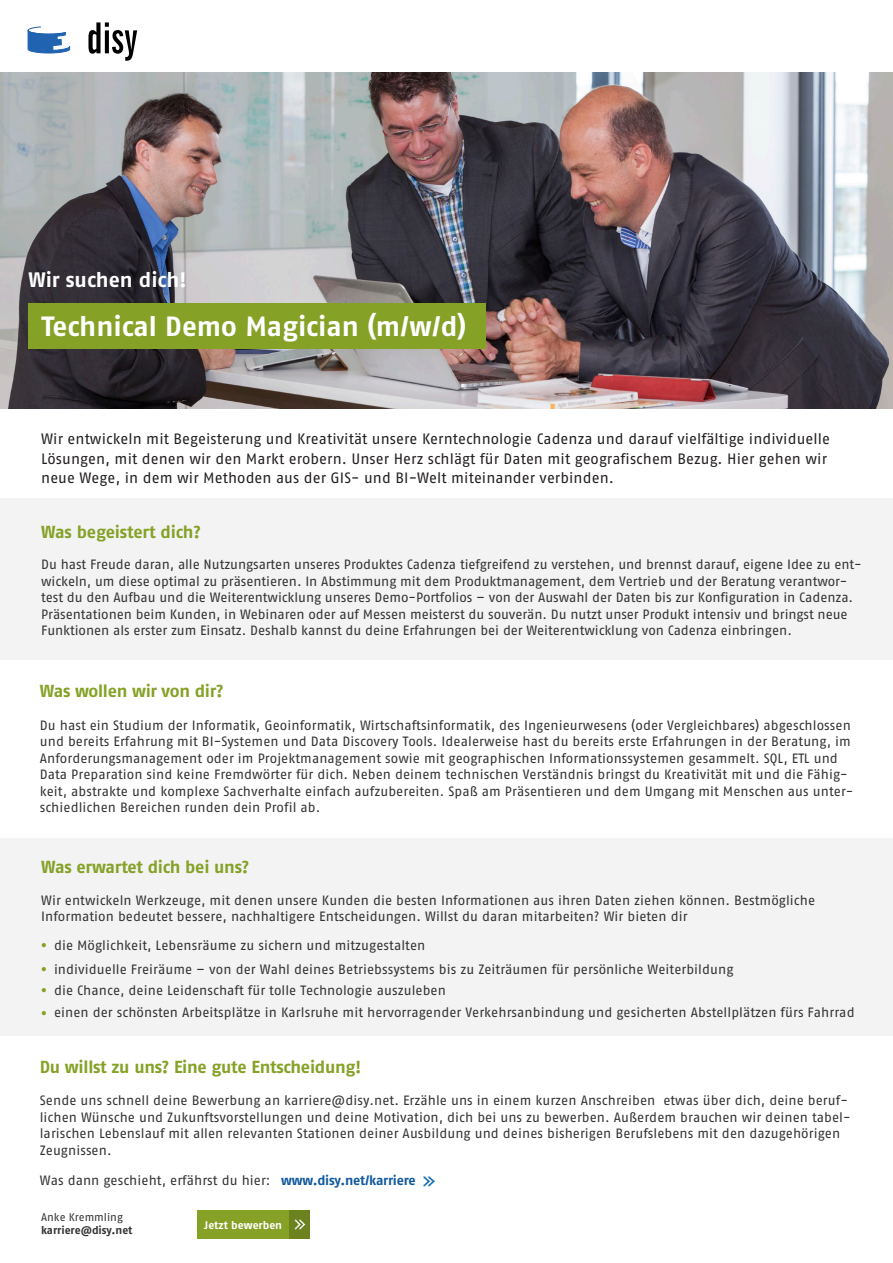
<style>
.page{position:relative;width:893px;height:1263px;background:#fff}
.page>*{position:absolute;margin:0;border:0;box-sizing:border-box;transform-origin:0 0}
.t1{font:27.9px "Fago No Bold TF";color:#fff}
.t2{font:20.85px "Fago No Bold TF";letter-spacing:-.005em;color:#fff}
.t3{font:20.85px "Fago No";color:#85a126}
.t4{font:17.4px "Fago No Bold TF";letter-spacing:-.015em;color:#85a126}
.Text{font:15px/19.5px "Fago No";letter-spacing:.005em;color:#231f20}
.Text-2{font:13.5px/16.5px "Fago No";letter-spacing:.005em;color:#333}
.t5{font:11.1px "Fago No Bold TF";letter-spacing:-.005em;color:#333}
.t6{font:11.1px "Fago No";color:#333}
.t7{font:11.1px "Fago No Bold TF";color:#fff}
.s1{font-family:"Fago No Bold TF";color:#125a9e}
</style>
<div class="page">
<svg style="left:28px;top:26px;width:42px;height:28px"></svg>
<svg style="left:88px;top:22px;width:49px;height:38px"></svg>
<img style="left:0;top:72px;width:893px;height:336px">
<div style="left:28px;top:303px;width:457px;height:45px;background:#85a126"></div>
<div style="left:0;top:498px;width:893px;height:162px;background:#f3f3f3"></div>
<div style="left:0;top:838px;width:893px;height:198px;background:#f3f3f3"></div>
<svg style="left:424px;top:1177px;width:10px;height:9px"></svg>
<div style="left:197px;top:1210px;width:92px;height:29px;background:#85a126"></div>
<div style="left:289px;top:1210px;width:21px;height:29px;background:#6b821f"></div>
<svg style="left:295px;top:1219px;width:10px;height:10px"></svg>
<p class="t2" style="left:28px;top:267px;width:160px">Wir suchen dich!</p>
<p class="t1" style="left:41px;top:310px;width:426px">Technical Demo Magician (m/w/d)</p>
<p class="Text" style="left:41px;top:429px;width:790px">Wir entwickeln mit Begeisterung und Kreativität unsere Kerntechnologie Cadenza und darauf vielfältige individuelle<br>Lösungen, mit denen wir den Markt erobern. Unser Herz schlägt für Daten mit geografischem Bezug. Hier gehen wir neue Wege, in dem wir Methoden aus der GIS- und BI-Welt miteinander verbinden.</p>
<p class="t4" style="left:41px;top:521px;width:161px">Was begeistert dich?</p>
<p class="Text-2" style="left:41px;top:556px;width:822px">Du hast Freude daran, alle Nutzungsarten unseres Produktes Cadenza tiefgreifend zu verstehen, und brennst darauf, eigene Idee zu ent&shy;wickeln, um diese optimal zu präsentieren. In Abstimmung mit dem Produktmanagement, dem Vertrieb und der Beratung verantwor&shy;test du den Aufbau und die Weiterentwicklung unseres Demo-Portfolios – von der Auswahl der Daten bis zur Konfiguration in Cadenza.<br>Präsentationen beim Kunden, in Webinaren oder auf Messen meisterst du souverän. Du nutzt unser Produkt intensiv und bringst neue Funktionen als erster zum Einsatz. Deshalb kannst du deine Erfahrungen bei der Weiterentwicklung von Cadenza einbringen.</p>
<p class="t4" style="left:40px;top:680px;width:185px">Was wollen wir von dir?</p>
<p class="Text-2" style="left:40px;top:717px;width:815px">Du hast ein Studium der Informatik, Geoinformatik, Wirtschaftsinformatik, des Ingenieurwesens (oder Vergleichbares) abgeschlossen und bereits Erfahrung mit BI-Systemen und Data Discovery Tools. Idealerweise hast du bereits erste Erfahrungen in der Beratung, im Anforderungsmanagement oder im Projektmanagement sowie mit geographischen Informationssystemen gesammelt. SQL, ETL und Data Preparation sind keine Fremdwörter für dich. Neben deinem technischen Verständnis bringst du Kreativität mit und die Fähig&shy;keit, abstrakte und komplexe Sachverhalte einfach aufzubereiten. Spaß am Präsentieren und dem Umgang mit Menschen aus unter&shy;schiedlichen Bereichen runden dein Profil ab.</p>
<p class="t4" style="left:41px;top:856px;width:210px">Was erwartet dich bei uns?</p>
<p class="Text-2" style="left:41px;top:892px;width:775px">Wir entwickeln Werkzeuge, mit denen unsere Kunden die besten Informationen aus ihren Daten ziehen können. Bestmögliche<br>Information bedeutet bessere, nachhaltigere Entscheidungen. Willst du daran mitarbeiten? Wir bieten dir</p>
<p class="Text-2" style="left:54px;top:937px;width:373px">die Möglichkeit, Lebensräume zu sichern und mitzugestalten</p>
<p class="Text-2" style="left:54px;top:961px;width:681px">individuelle Freiräume – von der Wahl deines Betriebssystems bis zu Zeiträumen für persönliche Weiterbildung</p>
<p class="Text-2" style="left:54px;top:982px;width:393px">die Chance, deine Leidenschaft für tolle Technologie auszuleben</p>
<p class="Text-2" style="left:54px;top:1004px;width:802px">einen der schönsten Arbeitsplätze in Karlsruhe mit hervorragender Verkehrsanbindung und gesicherten Abstellplätzen fürs Fahrrad</p>
<p class="t3" style="left:40px;top:934px;width:10px">•</p>
<p class="t3" style="left:40px;top:958px;width:10px">•</p>
<p class="t3" style="left:40px;top:979px;width:10px">•</p>
<p class="t3" style="left:40px;top:1002px;width:10px">•</p>
<p class="t4" style="left:40px;top:1057px;width:323px">Du willst zu uns? Eine gute Entscheidung!</p>
<p class="Text-2" style="left:40px;top:1092px;width:812px">Sende uns schnell deine Bewerbung an karriere@disy.net. Erzähle uns in einem kurzen Anschreiben etwas über dich, deine beruf&shy;lichen Wünsche und Zukunftsvorstellungen und deine Motivation, dich bei uns zu bewerben. Außerdem brauchen wir deinen tabel&shy;larischen Lebenslauf mit allen relevanten Stationen deiner Ausbildung und deines bisherigen Berufslebens mit den dazugehörigen Zeugnissen.</p>
<p class="Text-2" style="left:40px;top:1172px;width:377px">Was dann geschieht, erfährst du hier: <span class="s1">www.disy.net/karriere</span></p>
<p class="t6" style="left:41px;top:1210px;width:83px">Anke Kremmling</p>
<p class="t5" style="left:41px;top:1223px;width:93px">karriere@disy.net</p>
<p class="t7" style="left:204px;top:1218px;width:79px">Jetzt bewerben</p>
</div>
